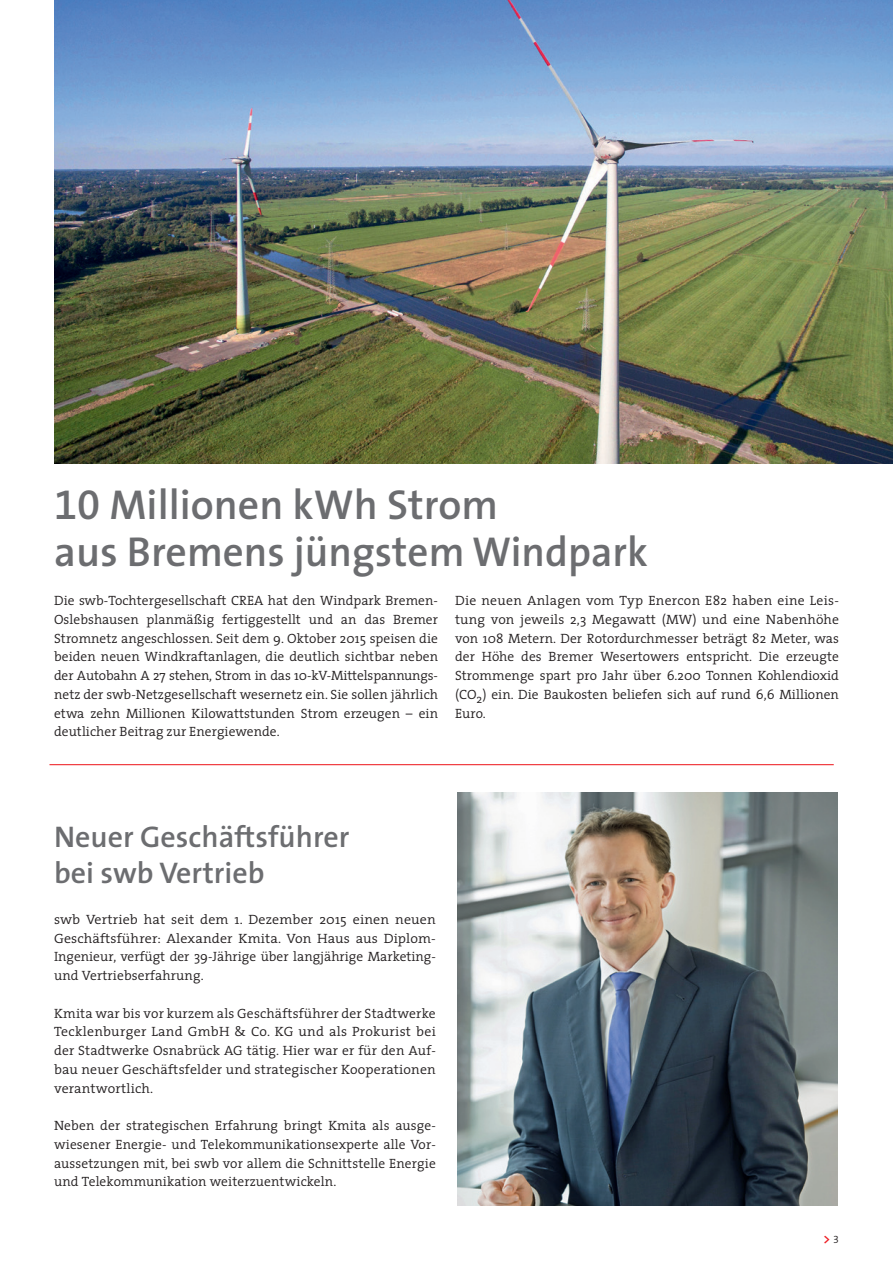
<style>
.page{position:relative;width:893px;height:1263px;background:#fff}
.page>*{position:absolute;margin:0;border:0;box-sizing:border-box;transform-origin:0 0}
.HEADLINE{font:600 42px/46.5px "The Sans";color:#6c6d70}
.HEADLINE-2{font:600 30px/36px "The Sans";color:#6c6d70}
.Copy{font:300 13.5px/18.8px "The Serif";letter-spacing:.005em;color:#231f20;text-align:justify}
.Copy-2{font:300 13.5px/18.8px "The Serif";letter-spacing:.005em;color:#231f20;text-align:justify;scale:1.04 1}
.t1{font:600 13.5px "The Sans";color:#ee1d23}
.s1{font-family:"The Sans Semi Bold Expert";font-weight:400}
.s2{font-family:"The Sans Semi Light Expert";font-weight:400;font-size:10.5px;color:#231f20}
</style>
<div class="page">
<hr style="left:49px;top:764px;width:785px;height:1px;background:#ee1d23">
<img style="left:54px;top:0;width:839px;height:463px">
<img style="left:457px;top:793px;width:380px;height:412px">
<p class="HEADLINE" style="left:54px;top:481px;width:595px"><span class="s1">10</span> Millionen kWh Strom<br>aus Bremens jüngstem Windpark</p>
<p class="Copy" style="left:54px;top:591px;width:385px">Die swb-Tochtergesellschaft CREA hat den Windpark Bremen-Oslebshausen planmäßig fertiggestellt und an das Bremer Stromnetz angeschlossen. Seit dem 9. Oktober 2015 speisen die beiden neuen Windkraftanlagen, die deutlich sichtbar neben der Autobahn A 27 stehen, Strom in das 10-kV-Mittelspannungs&shy;netz der swb-Netzgesellschaft wesernetz ein. Sie sollen jährlich etwa zehn Millionen Kilowattstunden Strom erzeugen – ein deutlicher Beitrag zur Energiewende.</p>
<p class="Copy" style="left:455px;top:591px;width:385px">Die neuen Anlagen vom Typ Enercon E82 haben eine Leis&shy;tung von jeweils 2,3 Megawatt (MW) und eine Nabenhöhe von 108 Metern. Der Rotordurchmesser beträgt 82 Meter, was der Höhe des Bremer Wesertowers entspricht. Die erzeugte Strommenge spart pro Jahr über 6.200 Tonnen Kohlendioxid (CO<sub>2</sub>) ein. Die Baukosten beliefen sich auf rund 6,6 Millionen Euro.</p>
<p class="HEADLINE-2" style="left:54px;top:818px;width:297px">Neuer Geschäftsführer bei swb Vertrieb</p>
<p class="Copy-2" style="left:54px;top:909px;width:369px">swb Vertrieb hat seit dem 1. Dezember 2015 einen neuen Geschäftsführer: Alexander Kmita. Von Haus aus Diplom-Ingenieur, verfügt der 39-Jährige über langjährige Marketing&shy;und Vertriebserfahrung.</p>
<p class="Copy" style="left:54px;top:1003px;width:383px">Kmita war bis vor kurzem als Geschäftsführer der Stadtwerke Tecklenburger Land GmbH &amp; Co. KG und als Prokurist bei der Stadtwerke Osnabrück AG tätig. Hier war er für den Auf&shy;bau neuer Geschäftsfelder und strategischer Kooperationen verantwortlich.</p>
<p class="Copy" style="left:54px;top:1116px;width:383px">Neben der strategischen Erfahrung bringt Kmita als ausge&shy;wiesener Energie- und Telekommunikationsexperte alle Vor&shy;aussetzungen mit, bei swb vor allem die Schnittstelle Energie und Telekommunikation weiterzuentwickeln.</p>
<p class="t1" style="left:823px;top:1227px;width:17px">&gt; <span class="s2">3</span></p>
</div>
